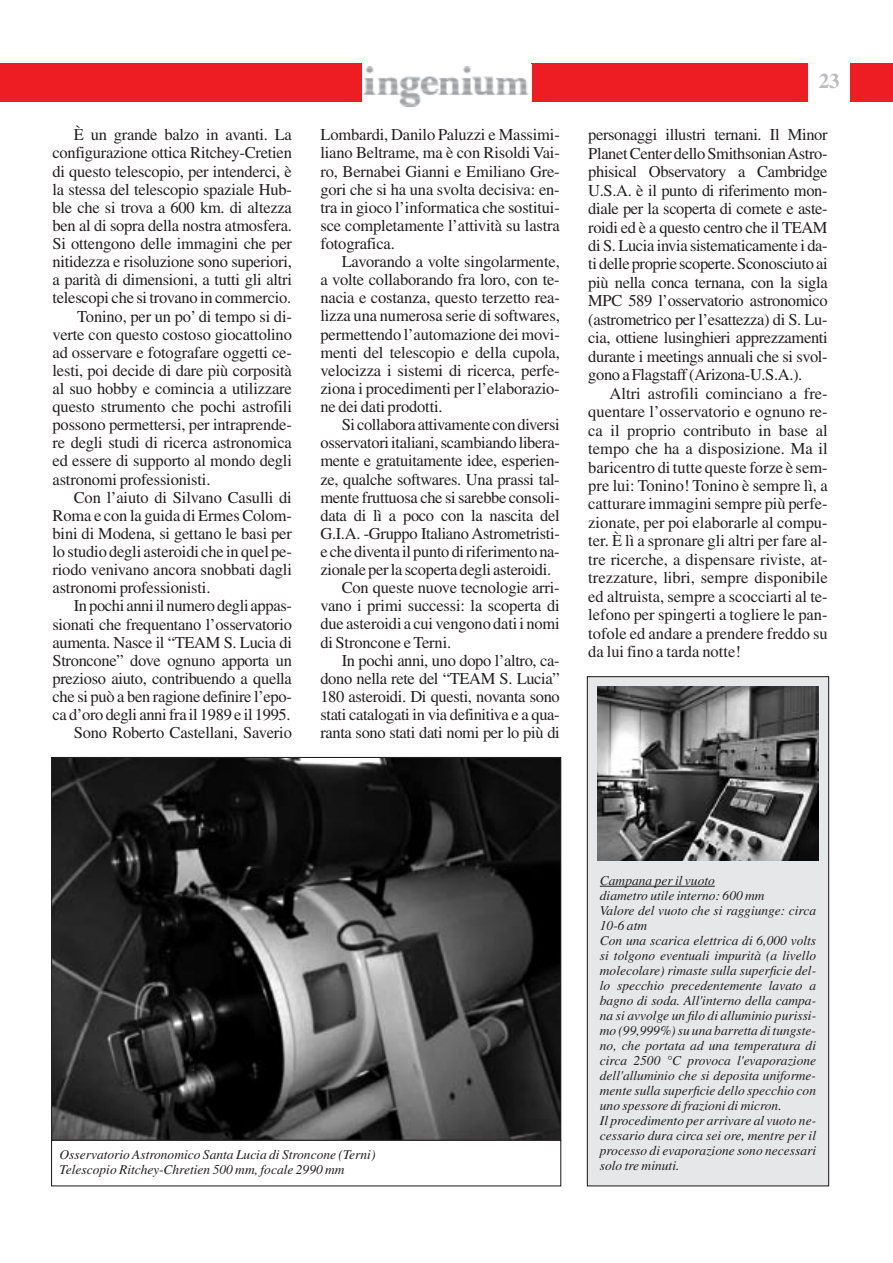
<style>
.page{position:relative;width:893px;height:1263px;background:#fff}
.page>*{position:absolute;margin:0;border:0;box-sizing:border-box;transform-origin:0 0}
.t1{font:700 21px "Times";color:#bcbdc0}
.t2{font:16.5px/18.5px "Times";letter-spacing:-.015em;color:#231f20;text-align:justify}
.t3{font:italic 13.5px/15px "Times";color:#231f20}
</style>
<div class="page">
<div style="left:850px;top:64px;width:43px;height:38px;background:#ee1d23"></div>
<div style="left:531px;top:64px;width:277px;height:38px;background:#ee1d23"></div>
<img style="left:361px;top:67px;width:168px;height:40px">
<div style="left:0;top:64px;width:361px;height:38px;background:#ee1d23"></div>
<div style="left:587px;top:677px;width:242px;height:509px;background:#e6e7e9"></div>
<div style="left:587px;top:676px;width:242px;height:510px;border:1px solid #231f20"></div>
<hr style="left:600px;top:886px;width:115px;height:1px;background:#231f20">
<img style="left:53px;top:759px;width:506px;height:380px">
<img style="left:597px;top:687px;width:221px;height:173px">
<p class="t2" style="left:74px;top:127px;width:220px">È un grande balzo in avanti. La</p>
<p class="t2" style="left:53px;top:145px;width:241px">configurazione ottica Ritchey-Cretien</p>
<p class="t2" style="left:53px;top:163px;width:241px">di questo telescopio, per intenderci, è</p>
<p class="t2" style="left:53px;top:182px;width:241px">la stessa del telescopio spaziale Hub-</p>
<p class="t2" style="left:53px;top:200px;width:241px">ble che si trova a 600 km. di altezza</p>
<p class="t2" style="left:53px;top:218px;width:241px">ben al di sopra della nostra atmosfera.</p>
<p class="t2" style="left:53px;top:236px;width:241px">Si ottengono delle immagini che per</p>
<p class="t2" style="left:53px;top:254px;width:241px">nitidezza e risoluzione sono superiori,</p>
<p class="t2" style="left:53px;top:272px;width:241px">a parità di dimensioni, a tutti gli altri</p>
<p class="t2" style="left:53px;top:290px;width:240px">telescopi che si trovano in commercio.</p>
<p class="t2" style="left:77px;top:308px;width:216px">Tonino, per un po’ di tempo si di-</p>
<p class="t2" style="left:53px;top:327px;width:241px">verte con questo costoso giocattolino</p>
<p class="t2" style="left:53px;top:345px;width:241px">ad osservare e fotografare oggetti ce-</p>
<p class="t2" style="left:53px;top:363px;width:241px">lesti, poi decide di dare più corposità</p>
<p class="t2" style="left:53px;top:381px;width:241px">al suo hobby e comincia a utilizzare</p>
<p class="t2" style="left:53px;top:399px;width:241px">questo strumento che pochi astrofili</p>
<p class="t2" style="left:53px;top:417px;width:241px">possono permettersi, per intraprende-</p>
<p class="t2" style="left:53px;top:435px;width:241px">re degli studi di ricerca astronomica</p>
<p class="t2" style="left:53px;top:453px;width:241px">ed essere di supporto al mondo degli</p>
<p class="t2" style="left:53px;top:471px;width:159px">astronomi professionisti.</p>
<p class="t2" style="left:74px;top:490px;width:220px">Con l’aiuto di Silvano Casulli di</p>
<p class="t2" style="left:53px;top:508px;width:241px">Roma e con la guida di Ermes Colom-</p>
<p class="t2" style="left:53px;top:526px;width:241px">bini di Modena, si gettano le basi per</p>
<p class="t2" style="left:53px;top:544px;width:241px">lo studio degli asteroidi che in quel pe-</p>
<p class="t2" style="left:53px;top:562px;width:241px">riodo venivano ancora snobbati dagli</p>
<p class="t2" style="left:53px;top:580px;width:159px">astronomi professionisti.</p>
<p class="t2" style="left:74px;top:598px;width:220px">Inpochianniilnumerodegliappas-</p>
<p class="t2" style="left:53px;top:616px;width:241px">sionati che frequentano l’osservatorio</p>
<p class="t2" style="left:53px;top:635px;width:241px">aumenta. Nasce il “TEAM S. Lucia di</p>
<p class="t2" style="left:53px;top:653px;width:241px">Stroncone” dove ognuno apporta un</p>
<p class="t2" style="left:53px;top:671px;width:241px">prezioso aiuto, contribuendo a quella</p>
<p class="t2" style="left:53px;top:689px;width:241px">che si può a ben ragione definire l’epo-</p>
<p class="t2" style="left:53px;top:707px;width:240px">ca d’oro degli anni fra il 1989 e il 1995.</p>
<p class="t2" style="left:74px;top:725px;width:220px">Sono Roberto Castellani, Saverio</p>
<p class="t2" style="left:320px;top:127px;width:241px">Lombardi, Danilo Paluzzi e Massimi&shy;liano Beltrame, ma è con Risoldi Vai&shy;ro, Bernabei Gianni e Emiliano Gre&shy;gori che si ha una svolta decisiva: en&shy;tra in gioco l’informatica che sostitui&shy;sce completamente l’attività su lastra fotografica.</p>
<p class="t2" style="left:320px;top:254px;width:241px;text-indent:21px">Lavorando a volte singolarmente, a volte collaborando fra loro, con te&shy;nacia e costanza, questo terzetto rea&shy;lizza una numerosa serie di softwares, permettendo l’automazione dei movi&shy;menti del telescopio e della cupola, velocizza i sistemi di ricerca, perfe&shy;ziona i procedimenti per l’elaborazio&shy;ne dei dati prodotti.</p>
<p class="t2" style="left:342px;top:417px;width:220px">Sicollaboraattivamentecondiversi</p>
<p class="t2" style="left:320px;top:435px;width:241px">osservatori italiani, scambiando libera-</p>
<p class="t2" style="left:320px;top:453px;width:241px">mente e gratuitamente idee, esperien-</p>
<p class="t2" style="left:320px;top:471px;width:241px">ze, qualche softwares. Una prassi tal-</p>
<p class="t2" style="left:320px;top:490px;width:241px">mente fruttuosa che si sarebbe consoli-</p>
<p class="t2" style="left:320px;top:508px;width:241px">data di lì a poco con la nascita del</p>
<p class="t2" style="left:320px;top:526px;width:241px">G.I.A. -Gruppo Italiano Astrometristi-</p>
<p class="t2" style="left:320px;top:544px;width:241px">e che diventa il punto di riferimento na-</p>
<p class="t2" style="left:320px;top:562px;width:232px">zionale per la scoperta degli asteroidi.</p>
<p class="t2" style="left:342px;top:580px;width:220px">Con queste nuove tecnologie arri-</p>
<p class="t2" style="left:320px;top:598px;width:241px">vano i primi successi: la scoperta di</p>
<p class="t2" style="left:320px;top:616px;width:241px">due asteroidi a cui vengono dati i nomi</p>
<p class="t2" style="left:320px;top:634px;width:132px">di Stroncone e Terni.</p>
<p class="t2" style="left:342px;top:653px;width:220px">In pochi anni, uno dopo l’altro, ca-</p>
<p class="t2" style="left:320px;top:671px;width:241px">dono nella rete del “TEAM S. Lucia”</p>
<p class="t2" style="left:320px;top:689px;width:241px">180 asteroidi. Di questi, novanta sono</p>
<p class="t2" style="left:320px;top:707px;width:241px">stati catalogati in via definitiva e a qua-</p>
<p class="t2" style="left:320px;top:725px;width:241px">ranta sono stati dati nomi per lo più di</p>
<p class="t1" style="left:819px;top:74px;width:22px">23</p>
<p class="t2" style="left:588px;top:127px;width:241px">personaggi illustri ternani. Il Minor PlanetCenterdelloSmithsonianAstro&shy;phisical Observatory a Cambridge U.S.A. è il punto di riferimento mon&shy;diale per la scoperta di comete e aste&shy;roidi ed è a questo centro che il TEAM di S. Lucia invia sistematicamente i da&shy;tidellepropriescoperte.Sconosciutoai più nella conca ternana, con la sigla MPC 589 l’osservatorio astronomico (astrometrico per l’esattezza) di S. Lu&shy;cia, ottiene lusinghieri apprezzamenti durante i meetings annuali che si svol&shy;gono a Flagstaff (Arizona-U.S.A.).</p>
<p class="t2" style="left:588px;top:386px;width:241px;text-indent:21px">Altri astrofili cominciano a fre&shy;quentare l’osservatorio e ognuno re&shy;ca il proprio contributo in base al tempo che ha a disposizione. Ma il baricentro di tutte queste forze è sem&shy;pre lui: Tonino! Tonino è sempre lì, a catturare immagini sempre più perfe&shy;zionate, per poi elaborarle al compu&shy;ter. È lì a spronare gli altri per fare al&shy;tre ricerche, a dispensare riviste, at&shy;trezzature, libri, sempre disponibile ed altruista, sempre a scocciarti al te&shy;lefono per spingerti a togliere le pan&shy;tofole ed andare a prendere freddo su da lui fino a tarda notte!</p>
<p class="t3" style="left:60px;top:1148px;width:317px">Osservatorio Astronomico Santa Lucia di Stroncone (Terni)<br>Telescopio Ritchey-Chretien 500 mm, focale 2990 mm</p>
<p class="t3" style="left:600px;top:874px;width:218px">Campana per il vuoto<br>diametro utile interno: 600 mm<br>Valore del vuoto che si raggiunge: circa 10-6 atm<br>Con una scarica elettrica di 6,000 volts si tolgono eventuali impurità (a livello molecolare) rimaste sulla superficie del&shy;lo specchio precedentemente lavato a bagno di soda. All'interno della campa&shy;na si avvolge un filo di alluminio purissi&shy;mo (99,999%) su una barretta di tungste&shy;no, che portata ad una temperatura di circa 2500 °C provoca l'evaporazione dell'alluminio che si deposita uniforme&shy;mente sulla superficie dello specchio con uno spessore di frazioni di micron.<br>Il procedimento per arrivare al vuoto ne&shy;cessario dura circa sei ore, mentre per il processo di evaporazione sono necessari solo tre minuti.</p>
</div>
